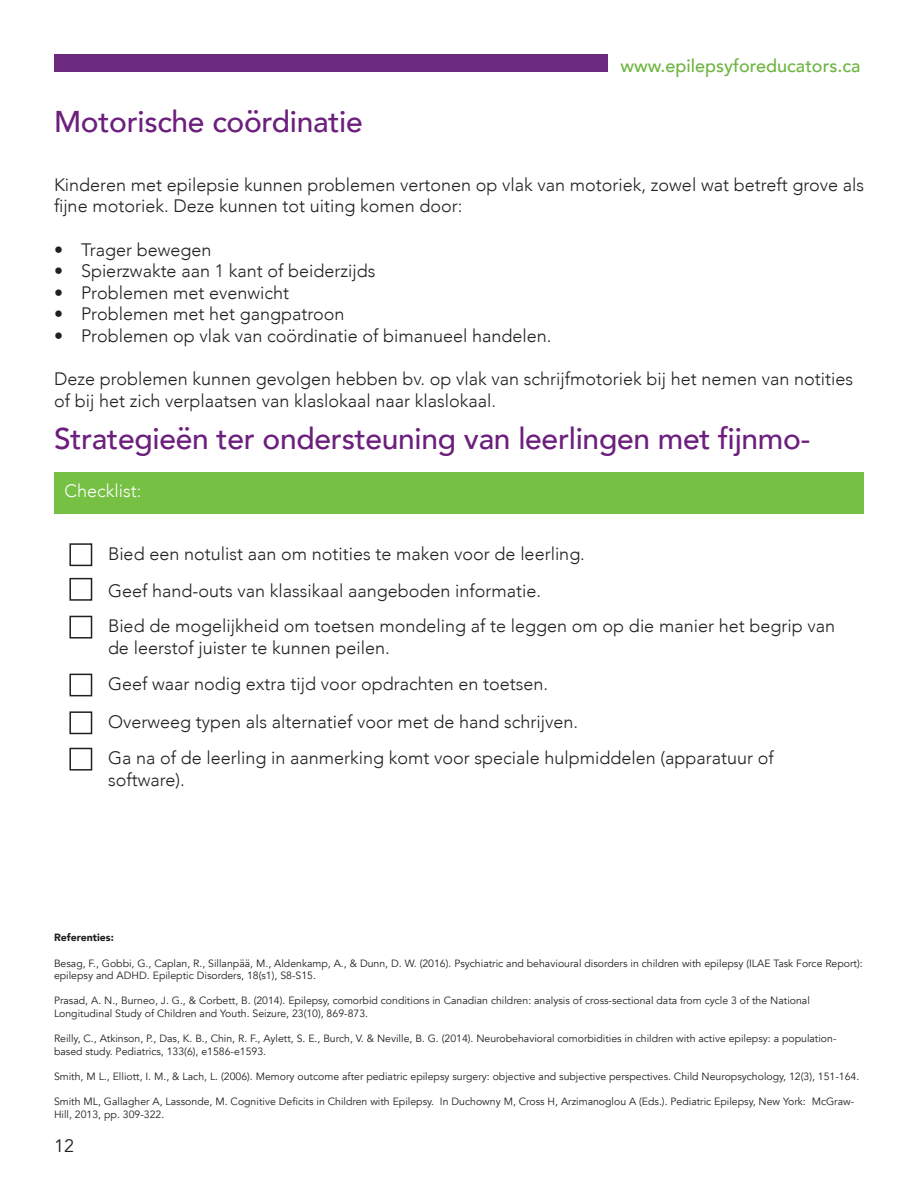
<style>
.page{position:relative;width:918px;height:1188px;background:#fff}
.page>*{position:absolute;margin:0;border:0;box-sizing:border-box;transform-origin:0 0}
.t1{font:500 30px "Avenir";letter-spacing:-.01em;color:#6c1f7d}
.t2{font:300 18px/21.6px "Avenir";color:#231f20}
.t3{font:500 18px "Avenir";color:#6cb43f}
.t4{font:300 18px "Avenir";color:#fff}
.t5{font:18px "Avenir";color:#231f20}
.t6{font:10.5px/12.6px "Avenir";color:#231f20}
.t7{font:900 10.5px "Avenir";color:#231f20}
</style>
<div class="page">
<div style="left:69px;top:543px;width:23px;height:23px;border:2px solid #231f20"></div>
<div style="left:69px;top:578px;width:23px;height:23px;border:2px solid #231f20"></div>
<div style="left:69px;top:616px;width:23px;height:23px;border:2px solid #231f20"></div>
<div style="left:69px;top:674px;width:23px;height:22px;border:2px solid #231f20"></div>
<div style="left:69px;top:711px;width:23px;height:23px;border:2px solid #231f20"></div>
<div style="left:69px;top:748px;width:23px;height:23px;border:2px solid #231f20"></div>
<div style="left:54px;top:473px;width:810px;height:41px;background:#76c043"></div>
<div style="left:54px;top:54px;width:554px;height:18px;background:#6c2a7e"></div>
<p class="t1" style="left:54px;top:95px;width:310px">Motorische coördinatie</p>
<p class="t3" style="left:621px;top:50px;width:241px">www.epilepsyforeducators.ca</p>
<p class="t2" style="left:54px;top:174px;width:812px">Kinderen met epilepsie kunnen problemen vertonen op vlak van motoriek, zowel wat betreft grove als fijne motoriek. Deze kunnen tot uiting komen door:</p>
<p class="t2" style="left:54px;top:239px;width:159px">• Trager bewegen</p>
<p class="t2" style="left:54px;top:260px;width:323px">• Spierzwakte aan 1 kant of beiderzijds</p>
<p class="t2" style="left:54px;top:282px;width:237px">• Problemen met evenwicht</p>
<p class="t2" style="left:54px;top:303px;width:292px">• Problemen met het gangpatroon</p>
<p class="t2" style="left:54px;top:325px;width:499px">• Problemen op vlak van coördinatie of bimanueel handelen.</p>
<p class="t2" style="left:54px;top:368px;width:801px">Deze problemen kunnen gevolgen hebben bv. op vlak van schrijfmotoriek bij het nemen van notities of bij het zich verplaatsen van klaslokaal naar klaslokaal.</p>
<p class="t1" style="left:54px;top:413px;width:758px">Strategieën ter ondersteuning van leerlingen met fijnmo-</p>
<p class="t4" style="left:64px;top:480px;width:79px">Checklist:</p>
<p class="t2" style="left:108px;top:543px;width:479px">Bied een notulist aan om notities te maken voor de leerling.</p>
<p class="t2" style="left:108px;top:580px;width:435px">Geef hand-outs van klassikaal aangeboden informatie.</p>
<p class="t2" style="left:108px;top:615px;width:729px">Bied de mogelijkheid om toetsen mondeling af te leggen om op die manier het begrip van de leerstof juister te kunnen peilen.</p>
<p class="t2" style="left:108px;top:673px;width:442px">Geef waar nodig extra tijd voor opdrachten en toetsen.</p>
<p class="t2" style="left:108px;top:711px;width:472px">Overweeg typen als alternatief voor met de hand schrijven.</p>
<p class="t2" style="left:108px;top:747px;width:667px">Ga na of de leerling in aanmerking komt voor speciale hulpmiddelen (apparatuur of software).</p>
<p class="t7" style="left:54px;top:929px;width:61px">Referenties:</p>
<p class="t6" style="left:54px;top:957px;width:810px">Besag, F., Gobbi, G., Caplan, R., Sillanpää, M., Aldenkamp, A., &amp; Dunn, D. W. (2016). Psychiatric and behavioural disorders in children with epilepsy (ILAE Task Force Report): epilepsy and ADHD. Epileptic Disorders, 18(s1), S8-S15.</p>
<p class="t6" style="left:54px;top:995px;width:757px">Prasad, A. N., Burneo, J. G., &amp; Corbett, B. (2014). Epilepsy, comorbid conditions in Canadian children: analysis of cross-sectional data from cycle 3 of the National</p>
<p class="t6" style="left:54px;top:1007px;width:316px">Longitudinal Study of Children and Youth. Seizure, 23(10), 869-873.</p>
<p class="t6" style="left:54px;top:1033px;width:784px">Reilly, C., Atkinson, P., Das, K. B., Chin, R. F., Aylett, S. E., Burch, V. &amp; Neville, B. G. (2014). Neurobehavioral comorbidities in children with active epilepsy: a population&shy;based study. Pediatrics, 133(6), e1586-e1593.</p>
<p class="t6" style="left:54px;top:1070px;width:807px">Smith, M L., Elliott, I. M., &amp; Lach, L. (2006). Memory outcome after pediatric epilepsy surgery: objective and subjective perspectives. Child Neuropsychology, 12(3), 151-164.</p>
<p class="t6" style="left:54px;top:1096px;width:802px">Smith ML, Gallagher A, Lassonde, M. Cognitive Deficits in Children with Epilepsy. In Duchowny M, Cross H, Arzimanoglou A (Eds.). Pediatric Epilepsy, New York: McGraw-<br>Hill, 2013, pp. 309-322.</p>
<p class="t5" style="left:54px;top:1135px;width:22px">12</p>
</div>
